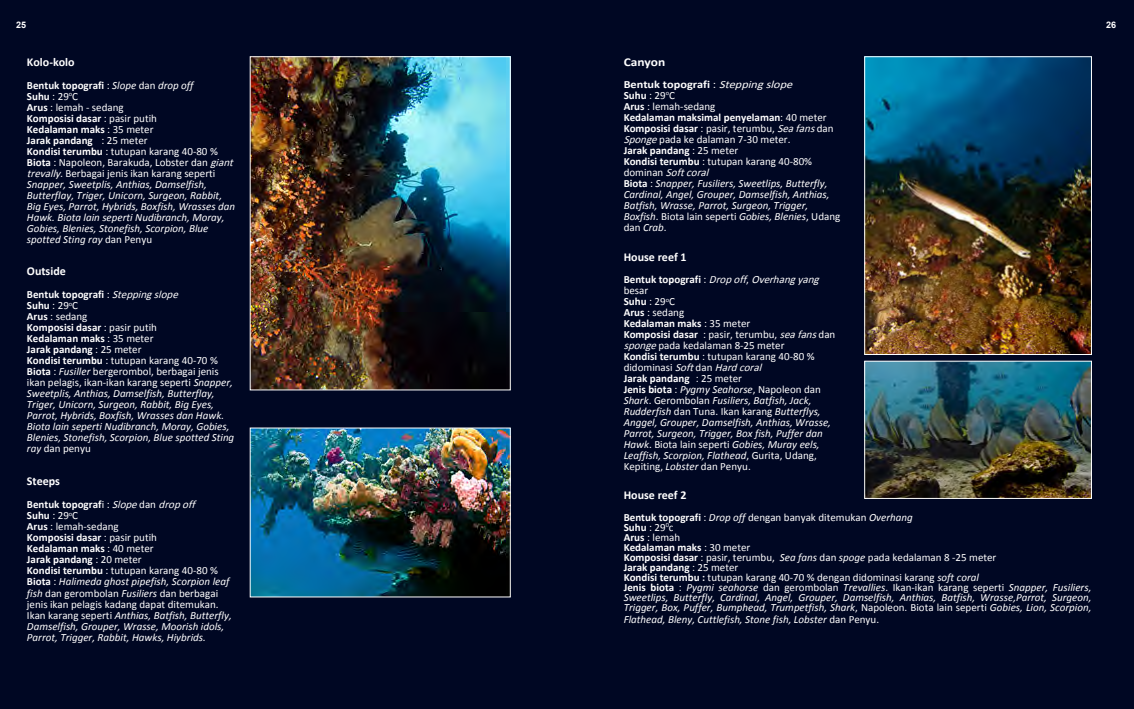
<style>
.page{position:relative;width:1134px;height:709px;background:#000723}
.page>*{position:absolute;margin:0;border:0;box-sizing:border-box;transform-origin:0 0}
.t1{font:700 12px "Calibri";color:#fff}
.t2{font:700 12px "Calibri";color:#fff;scale:1.12 1}
.t3{font:italic 11px/11px "Calibri";color:#fff}
.t4{font:11px/11px "Calibri";color:#fff}
.t5{font:700 11px "Calibri";color:#fff}
.t6{font:italic 11px/11px "Calibri";color:#fff}
.t7{font:700 11px "Calibri";color:#fff;scale:1.12 1}
.t8{font:700 9px "Arial";color:#fff}
.s1{font-weight:400}
.s2{font-weight:400;font-style:italic}
.s3{font-weight:700}
.s4{font-weight:700;font-style:normal}
.s5{font-style:normal}
.s6{font-style:inherit}
.s7{font-style:italic}
</style>
<div class="page">
<img style="left:252px;top:58px;width:257px;height:330px">
<div style="left:250px;top:56px;width:261px;height:334px;border:1px solid #fff"></div>
<img style="left:252px;top:429px;width:257px;height:166px">
<img style="left:866px;top:58px;width:224px;height:295px">
<div style="left:864px;top:56px;width:228px;height:299px;border:1px solid #fff"></div>
<img style="left:866px;top:363px;width:224px;height:134px">
<div style="left:864px;top:361px;width:228px;height:138px;border:1px solid #fff"></div>
<p class="t8" style="left:16px;top:19px;width:12px">25</p>
<p class="t8" style="left:1106px;top:19px;width:12px">26</p>
<p class="t1" style="left:27px;top:54px;width:49px">Kolo-kolo</p>
<p class="t5" style="left:27px;top:78px;width:168px">Bentuk topografi <span class="s1">:</span> <span class="s2">Slope</span> <span class="s1">dan</span> <span class="s2">drop off</span></p>
<p class="t5" style="left:27px;top:89px;width:53px">Suhu <span class="s1">: 29</span><sup>o</sup><span class="s1">C</span></p>
<p class="t4" style="left:27px;top:102px;width:98px"><span class="s3">Arus</span> : lemah - sedang</p>
<p class="t5" style="left:27px;top:111px;width:132px">Komposisi dasar <span class="s1">: pasir putih</span></p>
<p class="t5" style="left:27px;top:122px;width:128px">Kedalaman maks <span class="s1">: 35 meter</span></p>
<p class="t5" style="left:27px;top:133px;width:122px">Jarak pandang <span class="s1">: 25 meter</span></p>
<p class="t4" style="left:27px;top:146px;width:192px"><span class="s3">Kondisi terumbu</span> : tutupan karang 40-80 %</p>
<p class="t3" style="left:27px;top:156px;width:211px"><span class="s4">Biota</span> <span class="s5">: Napoleon, Barakuda, Lobster dan</span> <span class="s6">giant trevally.</span><span class="s5">Berbagai jenis ikan karang seperti </span>Snapper, Sweetplis, Anthias, Damselfish, Butterflay, Triger, Unicorn, Surgeon, Rabbit, Big Eyes, Parrot, Hybrids, Boxfish, Wrasses dan Hawk. Biota lain seperti Nudibranch, Moray, Gobies, Blenies, Stonefish, Scorpion, Blue spotted Sting ray <span class="s5">dan Penyu</span></p>
<p class="t1" style="left:27px;top:263px;width:40px">Outside</p>
<p class="t5" style="left:27px;top:287px;width:156px">Bentuk topografi <span class="s1">:</span> <span class="s2">Steppingslope</span></p>
<p class="t5" style="left:27px;top:298px;width:53px">Suhu <span class="s1">: 29</span><sup>o</sup><span class="s1">C</span></p>
<p class="t4" style="left:27px;top:311px;width:62px"><span class="s3">Arus</span> : sedang</p>
<p class="t5" style="left:27px;top:320px;width:132px">Komposisi dasar <span class="s1">: pasir putih</span></p>
<p class="t5" style="left:27px;top:331px;width:128px">Kedalaman maks <span class="s1">: 35 meter</span></p>
<p class="t5" style="left:27px;top:342px;width:116px">Jarak pandang <span class="s1">: 25 meter</span></p>
<p class="t4" style="left:27px;top:355px;width:192px"><span class="s3">Kondisi terumbu</span> : tutupan karang 40-70 %</p>
<p class="t3" style="left:27px;top:365px;width:209px"><span class="s4">Biota</span> <span class="s5">:</span> Fusiller <span class="s5">bergerombol, berbagai jenis ikan pelagis, ikan-ikan karang seperti</span> Snapper, Sweetplis, Anthias, Damselfish, Butterflay, Triger, Unicorn, Surgeon, Rabbit, Big Eyes, Parrot, Hybrids, Boxfish, Wrasses dan Hawk.<br>Biota lain seperti Nudibranch, Moray, Gobies, Blenies, Stonefish, Scorpion, Blue spotted Sting ray <span class="s5">dan penyu</span></p>
<p class="t1" style="left:27px;top:474px;width:35px">Steeps</p>
<p class="t5" style="left:27px;top:498px;width:173px">Bentuk topograf<span class="s1">i :</span> <span class="s2">Slope</span><span class="s1">dan</span> <span class="s2">dropoff</span></p>
<p class="t5" style="left:27px;top:509px;width:53px">Suhu <span class="s1">: 29</span><sup>o</sup><span class="s1">C</span></p>
<p class="t4" style="left:27px;top:521px;width:93px"><span class="s3">Arus</span> : lemah-sedang</p>
<p class="t5" style="left:27px;top:531px;width:132px">Komposisi dasar <span class="s1">: pasir putih</span></p>
<p class="t5" style="left:27px;top:542px;width:128px">Kedalaman maks <span class="s1">: 40 meter</span></p>
<p class="t5" style="left:27px;top:553px;width:116px">Jarak pandang <span class="s1">: 20 meter</span></p>
<p class="t4" style="left:27px;top:565px;width:193px"><span class="s3">Kondisi terumbu</span> : tutupan karang 40-80 %</p>
<p class="t3" style="left:27px;top:576px;width:206px"><span class="s4">Biota</span> <span class="s5">:</span> Halimeda ghost pipefish, Scorpion leaf fish <span class="s5">dan gerombolan</span> Fusiliers <span class="s5">dan berbagai jenis ikan pelagis kadang dapat ditemukan.<br>Ikan karang seperti</span> Anthias, Batfish, Butterfly, Damselfish, Grouper, Wrasse, Moorish idols, Parrot, Trigger, Rabbit, Hawks, Hiybrids.</p>
<p class="t2" style="left:624px;top:54px;width:39px">Canyon</p>
<p class="t7" style="left:624px;top:77px;width:155px">Bentuk topografi <span class="s1">:</span> <span class="s2">Steppingslope</span></p>
<p class="t5" style="left:624px;top:88px;width:53px">Suhu <span class="s1">: 29</span><sup>o</sup><span class="s1">C</span></p>
<p class="t4" style="left:624px;top:101px;width:93px"><span class="s3">Arus</span> : lemah-sedang</p>
<p class="t5" style="left:624px;top:110px;width:204px">Kedalaman maksimal penyelaman<span class="s1">: 40 meter</span></p>
<p class="t4" style="left:624px;top:123px;width:211px"><span class="s3">Komposisi dasar</span> : pasir, terumbu, <span class="s7">Seafans</span>dan<br><span class="s7">Sponge</span>pada ke dalaman 7-30 meter.</p>
<p class="t5" style="left:624px;top:143px;width:116px">Jarak pandang <span class="s1">: 25 meter</span></p>
<p class="t4" style="left:624px;top:156px;width:190px"><span class="s3">Kondisi terumbu</span> : tutupan karang 40-80% d o m i n a n <span class="s7">Softcoral</span></p>
<p class="t3" style="left:624px;top:177px;width:218px"><span class="s4">Biota</span> <span class="s5">:</span> Snapper, Fusiliers, Sweetlips, Butterfly, Cardinal, Angel, Grouper, Damselfish, Anthias, Batfish, Wrasse, Parrot, Surgeon, Trigger, Boxfish<span class="s5">. Biota lain seperti</span> Gobies, Blenies<span class="s5">, Udang dan</span> Crab<span class="s5">.</span></p>
<p class="t1" style="left:624px;top:249px;width:64px">House reef 1</p>
<p class="t6" style="left:624px;top:274px;width:200px"><span class="s4">B e n t u k t o p og ra fi</span> <span class="s5">:</span> Dropoff<span class="s5">,</span> Overhangyang <span class="s5">besar</span></p>
<p class="t5" style="left:624px;top:294px;width:53px">Suhu <span class="s1">: 29</span><sup>o</sup><span class="s1">C</span></p>
<p class="t4" style="left:624px;top:307px;width:62px"><span class="s3">Arus</span> : sedang</p>
<p class="t5" style="left:624px;top:316px;width:128px">Kedalaman maks <span class="s1">: 35 meter</span></p>
<p class="t4" style="left:624px;top:329px;width:213px"><span class="s3">Komposisi dasar</span> : pasir, terumbu, <span class="s7">seafans</span>dan <span class="s7">sponge</span>pada kedalaman 8-25 meter</p>
<p class="t4" style="left:624px;top:351px;width:192px"><span class="s3">Kondisi terumbu</span> : tutupan karang 40-80 % didominasi <span class="s7">Soft</span>dan <span class="s7">Hardcoral</span></p>
<p class="t5" style="left:624px;top:371px;width:120px">Jarak pandang <span class="s1">: 25 meter</span></p>
<p class="t3" style="left:624px;top:384px;width:209px"><span class="s4">Jenis biota</span> <span class="s5">:</span> Pygmy Seahorse<span class="s5">, Napoleon dan </span>Shark<span class="s5">. Gerombolan</span> Fusiliers, Batfish, Jack, Rudderfish <span class="s5">dan Tuna. Ikan karang</span> Butterflys, Anggel, Grouper, Damselfish, Anthias, Wrasse, Parrot, Surgeon, Trigger, Box fish, Puffer dan Hawk<span class="s5">. Biota lain seperti</span> Gobies, Muray eels, Leaffish, Scorpion, Flathead<span class="s5">, Gurita, Udang, Kepiting,</span> Lobster <span class="s5">dan Penyu.</span></p>
<p class="t1" style="left:624px;top:487px;width:64px">House reef 2</p>
<p class="t4" style="left:624px;top:511px;width:291px"><span class="s3">Bentuk topografi</span> : <span class="s7">Drop off</span> dengan banyak ditemukan <span class="s7">Overhang</span></p>
<p class="t5" style="left:624px;top:520px;width:51px">Suhu <span class="s1">: 29</span><sup>0</sup><span class="s1">c</span></p>
<p class="t4" style="left:624px;top:531px;width:58px"><span class="s3">Arus</span> : lemah</p>
<p class="t5" style="left:624px;top:540px;width:128px">Kedalaman maks <span class="s1">: 30 meter</span></p>
<p class="t4" style="left:624px;top:551px;width:374px"><span class="s3">Komposisi dasar</span> : pasir, terumbu, <span class="s7">Sea fans</span> dan <span class="s7">spoge</span> pada kedalaman 8 -25 meter</p>
<p class="t5" style="left:624px;top:560px;width:116px">Jarak pandang <span class="s1">: 25 meter</span></p>
<p class="t4" style="left:624px;top:571px;width:357px"><span class="s3">Kondisi terumbu :</span> tutupan karang 40-70 % dengan didominasi karang <span class="s7">soft coral</span></p>
<p class="t3" style="left:624px;top:581px;width:469px;line-height:10px;text-align:justify"><span class="s4">Jenis biota</span> <span class="s5">:</span> Pygmi seahorse <span class="s5">dan gerombolan</span> Trevallies<span class="s5">. Ikan-ikan karang seperti</span> Snapper, Fusiliers, Sweetlips, Butterfly, Cardinal, Angel, Grouper, Damselfish, Anthias, Batfish, Wrasse,Parrot, Surgeon, Trigger, Box, Puffer, Bumphead, Trumpetfish, Shark<span class="s5">, Napoleon. Biota lain seperti</span> Gobies, Lion, Scorpion,</p>
<p class="t3" style="left:624px;top:613px;width:257px">Flathead, Bleny, Cuttlefish, Stone fish, Lobster <span class="s5">dan Penyu.</span></p>
</div>
